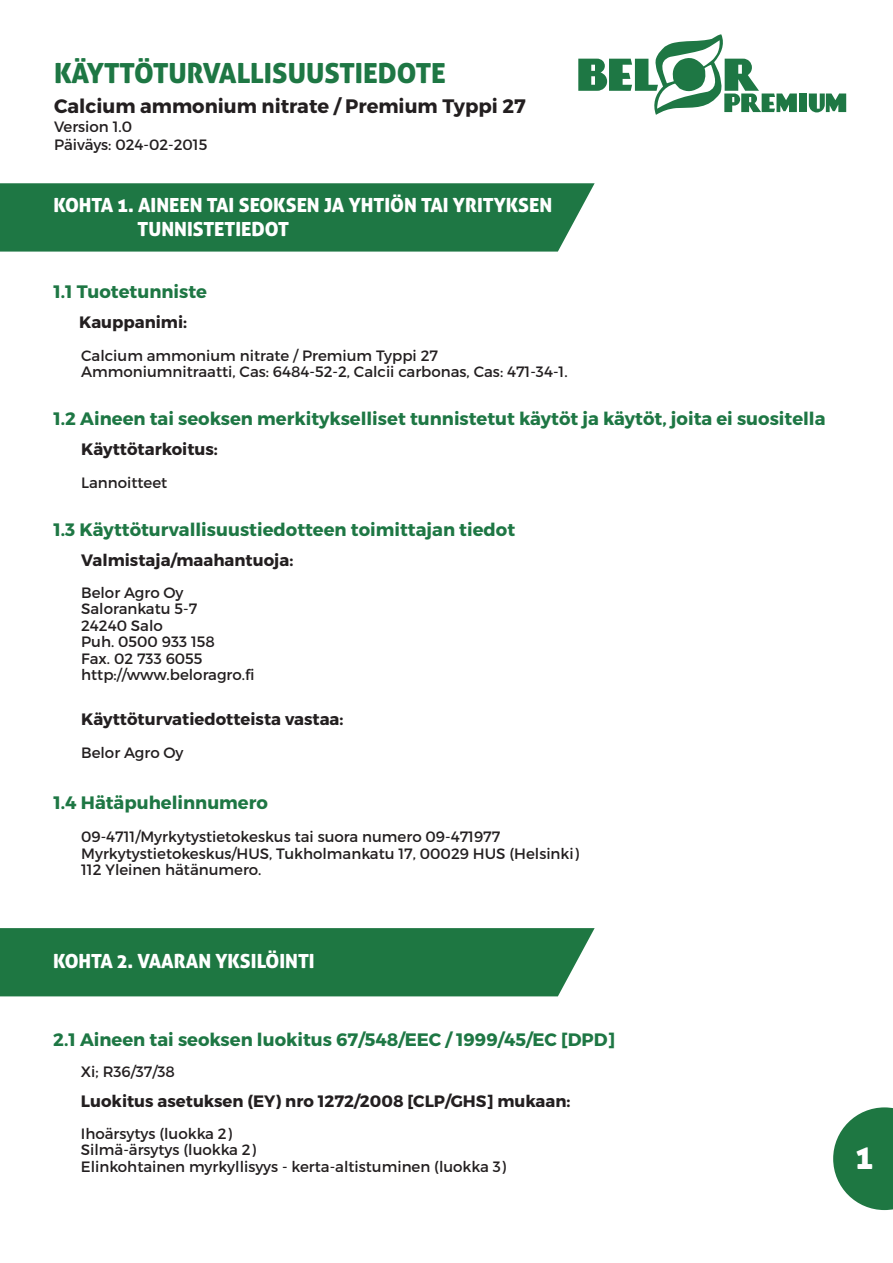
<style>
.page{position:relative;width:893px;height:1263px;background:#fff}
.page>*{position:absolute;margin:0;border:0;box-sizing:border-box;transform-origin:0 0}
.t1{font:33px "Aller Display";color:#fff}
.t2{font:27.75px "Aller Display";color:#1e7744}
.t3{font:19.5px/23.4px "Aller Display";color:#fff}
.t4{font:700 19.5px "Montserrat";color:#231f20}
.t5{font:700 18px "Montserrat";color:#1e7744}
.t6{font:700 16.5px "Montserrat";color:#231f20}
.t7{font:15px/16.5px "Montserrat";color:#231f20}
</style>
<div class="page">
<svg style="left:833px;top:1107px;width:60px;height:103px"></svg>
<svg style="left:809px;top:94px;width:37px;height:18px"></svg>
<div style="left:799px;top:93px;width:8px;height:19px;background:#1e7744"></div>
<svg style="left:578px;top:34px;width:219px;height:81px"></svg>
<div style="left:0;top:183px;width:595px;height:69px;background:#1e7744"></div>
<div style="left:0;top:928px;width:595px;height:68px;background:#1e7742"></div>
<h2 class="t2" style="left:54px;top:56px;width:393px">KÄYTTÖTURVALLISUUSTIEDOTE</h2>
<h3 class="t4" style="left:54px;top:94px;width:473px">Calcium ammonium nitrate / Premium Typpi 27</h3>
<p class="t7" style="left:54px;top:118px;width:155px;line-height:18px">Version 1.0<br>Päiväys: 024-02-2015</p>
<h3 class="t3" style="left:138px;top:193px;width:416px;text-indent:-84px">KOHTA 1. AINEEN TAI SEOKSEN JA YHTIÖN TAI YRITYKSEN<br>TUNNISTETIEDOT</h3>
<p class="t5" style="left:54px;top:280px;width:155px">1.1 Tuotetunniste</p>
<p class="t6" style="left:79px;top:311px;width:110px">Kauppanimi:</p>
<p class="t7" style="left:81px;top:347px;width:488px">Calcium ammonium nitrate / Premium Typpi 27<br>Ammoniumnitraatti, Cas: 6484-52-2, Calcii carbonas, Cas: 471-34-1.</p>
<p class="t5" style="left:54px;top:407px;width:773px">1.2 Aineen tai seoksen merkitykselliset tunnistetut käytöt ja käytöt, joita ei suositella</p>
<p class="t6" style="left:81px;top:439px;width:138px">Käyttötarkoitus:</p>
<p class="t7" style="left:81px;top:474px;width:88px">Lannoitteet</p>
<p class="t5" style="left:54px;top:518px;width:463px">1.3 Käyttöturvallisuustiedotteen toimittajan tiedot</p>
<p class="t6" style="left:81px;top:550px;width:214px">Valmistaja/maahantuoja:</p>
<p class="t7" style="left:81px;top:584px;width:175px">Belor Agro Oy<br>Salorankatu 5-7<br>24240 Salo<br>Puh. 0500 933 158<br>Fax. 02 733 6055 http://www.beloragro.fi</p>
<p class="t6" style="left:81px;top:709px;width:264px">Käyttöturvatiedotteista vastaa:</p>
<p class="t7" style="left:81px;top:744px;width:104px">Belor Agro Oy</p>
<p class="t5" style="left:54px;top:791px;width:216px">1.4 Hätäpuhelinnumero</p>
<p class="t7" style="left:81px;top:828px;width:499px">09-4711/Myrkytystietokeskus tai suora numero 09-471977<br>Myrkytystietokeskus/HUS, Tukholmankatu 17, 00029 HUS (Helsinki)<br>112 Yleinen hätänumero.</p>
<h3 class="t3" style="left:53px;top:949px;width:263px">KOHTA 2. VAARAN YKSILÖINTI</h3>
<p class="t5" style="left:53px;top:1028px;width:564px">2.1 Aineen tai seoksen luokitus 67/548/EEC / 1999/45/EC [DPD]</p>
<p class="t7" style="left:81px;top:1064px;width:95px">Xi; R36/37/38</p>
<p class="t6" style="left:81px;top:1091px;width:491px">Luokitus asetuksen (EY) nro 1272/2008 [CLP/GHS] mukaan:</p>
<p class="t7" style="left:81px;top:1125px;width:427px">Ihoärsytys (luokka 2)<br>Silmä-ärsytys (luokka 2)<br>Elinkohtainen myrkyllisyys - kerta-altistuminen (luokka 3)</p>
<h1 class="t1" style="left:855px;top:1136px;width:19px">1</h1>
</div>
